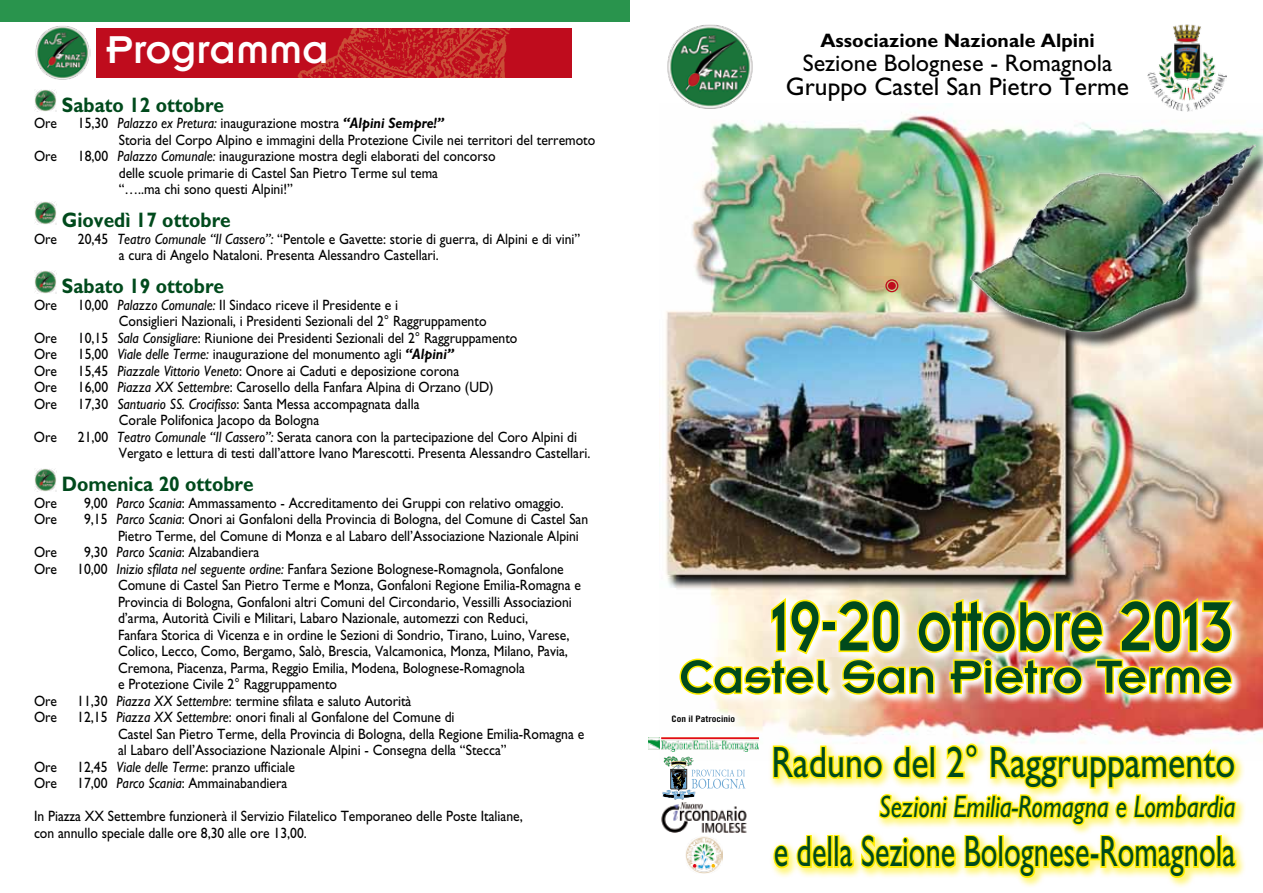
<style>
.page{position:relative;width:1263px;height:893px;background:#fff}
.page>*{position:absolute;margin:0;border:0;box-sizing:border-box;transform-origin:0 0}
.t1{font:76.65px "Insignia A";color:#004a1c;scale:.76 1}
.t2{font:50.7px "Insignia A";color:#004a1c}
.t3{font:43.95px "Gill Sans";color:#004a1c;scale:.69 1}
.t4{font:43.95px "Gill Sans";color:#004a1c;scale:.82 1}
.t5{font:42.6px "Insignia A";color:#fff}
.t6{font:italic 31.05px "Gill Sans";color:#004a1c;scale:.82 1}
.t7{font:25.5px "Gill Sans";color:#000}
.t8{font:24px "Gill Sans";color:#000}
.t9{font:700 21px "Gill Sans";color:#004a1c;scale:.91 1}
.t10{font:700 19.5px "Gill Sans";color:#000}
.t11{font:15px/16.5px "Gill Sans";color:#000;scale:.91 1}
.t12{font:8.85px "Trade Gothic Bold Cond Twenty";color:#000;scale:1.18 1}
.s1{font-style:italic}
.s2{font-weight:700;font-style:italic}
</style>
<div class="page">
<img style="left:665px;top:103px;width:598px;height:635px">
<div style="left:973px;top:147px;width:290px;height:202px;background:#000;opacity:.75"></div>
<div style="left:961px;top:135px;width:301px;height:205px;background:#fff;opacity:.75"></div>
<img style="left:970px;top:144px;width:285px;height:187px">
<img style="left:665px;top:24px;width:89px;height:87px">
<svg style="left:674px;top:652px;width:568px;height:52px;background:#e8ab9e"></svg>
<svg style="left:765px;top:592px;width:477px;height:71px"></svg>
<img style="left:678px;top:594px;width:558px;height:103px">
<div style="left:767px;top:738px;width:479px;height:150px;background:#ffed00;opacity:.5"></div>
<svg style="left:771px;top:742px;width:467px;height:85px"></svg>
<svg style="left:772px;top:833px;width:58px;height:37px"></svg>
<div style="left:827px;top:835px;width:6px;height:33px;border:3px solid #ffed00"></div>
<div style="left:834px;top:835px;width:5px;height:33px;border:3px solid #ffed00"></div>
<svg style="left:838px;top:833px;width:255px;height:46px"></svg>
<div style="left:1089px;top:853px;width:11px;height:7px;border:3px solid #ffed00"></div>
<svg style="left:1099px;top:833px;width:140px;height:46px"></svg>
<div style="left:1139px;top:16px;width:93px;height:100px;background:#fff"></div>
<img style="left:1147px;top:24px;width:80px;height:88px">
<div style="left:888px;top:282px;width:8px;height:8px;background:#bf0c1d;border-radius:50%"></div>
<div style="left:885px;top:279px;width:13px;height:13px;border:1px solid #bf0c1d;border-radius:50%"></div>
<div style="left:663px;top:707px;width:78px;height:22px;background:#fff"></div>
<svg style="left:662px;top:756px;width:83px;height:44px"></svg>
<img style="left:649px;top:737px;width:110px;height:15px">
<img style="left:661px;top:803px;width:86px;height:30px">
<img style="left:685px;top:837px;width:37px;height:36px">
<div style="left:0;top:0;width:629px;height:21px;background:#29944d"></div>
<img style="left:35px;top:26px;width:55px;height:54px">
<img style="left:35px;top:90px;width:22px;height:22px">
<img style="left:34px;top:202px;width:23px;height:22px">
<img style="left:34px;top:271px;width:23px;height:22px">
<img style="left:34px;top:469px;width:23px;height:22px">
<div style="left:96px;top:28px;width:476px;height:50px;background:#bf0c1d"></div>
<img style="left:298px;top:28px;width:213px;height:50px">
<h3 class="t5" style="left:106px;top:27px;width:224px">Programma</h3>
<h3 class="t9" style="left:62px;top:92px;width:180px">Sabato 12 ottobre</h3>
<p class="t11" style="left:34px;top:115px;width:27px">Ore</p>
<p class="t11" style="left:119px;top:115px;width:525px;text-indent:-41px">15,30 <span class="s1">Palazzo ex Pretura:</span> inaugurazione mostra <span class="s2">“Alpini Sempre!”<br></span>Storia del Corpo Alpino e immagini della Protezione Civile nei territori del terremoto</p>
<p class="t11" style="left:34px;top:148px;width:27px">Ore</p>
<p class="t11" style="left:119px;top:148px;width:415px;text-indent:-41px">18,00 <span class="s1">Palazzo Comunale:</span> inaugurazione mostra degli elaborati del concorso delle scuole primarie di Castel San Pietro Terme sul tema<br>“…..ma chi sono questi Alpini!”</p>
<h3 class="t9" style="left:62px;top:208px;width:187px">Giovedì 17 ottobre</h3>
<p class="t11" style="left:34px;top:231px;width:27px">Ore</p>
<p class="t11" style="left:119px;top:231px;width:509px;text-indent:-41px">20,45 <span class="s1">Teatro Comunale “Il Cassero”:</span> “Pentole e Gavette: storie di guerra, di Alpini e di vini” a cura di Angelo Nataloni. Presenta Alessandro Castellari.</p>
<h3 class="t9" style="left:62px;top:274px;width:180px">Sabato 19 ottobre</h3>
<p class="t11" style="left:34px;top:297px;width:27px">Ore</p>
<p class="t11" style="left:119px;top:297px;width:406px;text-indent:-41px">10,00 <span class="s1">Palazzo Comunale:</span> Il Sindaco riceve il Presidente e i<br>Consiglieri Nazionali, i Presidenti Sezionali del 2° Raggruppamento</p>
<p class="t11" style="left:34px;top:330px;width:27px">Ore</p>
<p class="t11" style="left:78px;top:330px;width:484px">10,15 <span class="s1">Sala Consigliare</span>: Riunione dei Presidenti Sezionali del 2° Raggruppamento</p>
<p class="t11" style="left:34px;top:346px;width:27px">Ore</p>
<p class="t11" style="left:78px;top:346px;width:414px">15,00 <span class="s1">Viale delle Terme:</span> inaugurazione del monumento agli <span class="s2">“Alpini”</span></p>
<p class="t11" style="left:34px;top:363px;width:27px">Ore</p>
<p class="t11" style="left:78px;top:363px;width:421px">15,45 <span class="s1">Piazzale Vittorio Veneto</span>: Onore ai Caduti e deposizione corona</p>
<p class="t11" style="left:34px;top:379px;width:27px">Ore</p>
<p class="t11" style="left:78px;top:379px;width:458px">16,00 <span class="s1">Piazza XX Settembre</span>: Carosello della Fanfara Alpina di Orzano (UD)</p>
<p class="t11" style="left:34px;top:396px;width:27px">Ore</p>
<p class="t11" style="left:119px;top:396px;width:332px;text-indent:-41px">17,30 <span class="s1">Santuario SS. Crocifisso</span>: Santa Messa accompagnata dalla<br>Corale Polifonica Jacopo da Bologna</p>
<p class="t11" style="left:34px;top:429px;width:27px">Ore</p>
<p class="t11" style="left:119px;top:429px;width:520px;text-indent:-41px">21,00 <span class="s1">Teatro Comunale “Il Cassero”:</span> Serata canora con la partecipazione del Coro Alpini di<br>Vergato e lettura di testi dall’attore Ivano Marescotti. Presenta Alessandro Castellari.</p>
<h3 class="t9" style="left:62px;top:472px;width:212px">Domenica 20 ottobre</h3>
<p class="t11" style="left:34px;top:495px;width:27px">Ore</p>
<p class="t11" style="left:84px;top:495px;width:529px">9,00 <span class="s1">Parco Scania</span>: Ammassamento - Accreditamento dei Gruppi con relativo omaggio.</p>
<p class="t11" style="left:34px;top:511px;width:27px">Ore</p>
<p class="t11" style="left:118px;top:511px;width:518px;text-indent:-34px">9,15 <span class="s1">Parco Scania</span>: Onori ai Gonfaloni della Provincia di Bologna, del Comune di Castel San<br>Pietro Terme, del Comune di Monza e al Labaro dell’Associazione Nazionale Alpini</p>
<p class="t11" style="left:34px;top:544px;width:27px">Ore</p>
<p class="t11" style="left:84px;top:544px;width:194px">9,30 <span class="s1">Parco Scania</span>: Alzabandiera</p>
<p class="t11" style="left:34px;top:561px;width:27px">Ore</p>
<p class="t11" style="left:118px;top:561px;width:510px;text-indent:-41px">10,00 <span class="s1">Inizio sfilata nel seguente ordine:</span> Fanfara Sezione Bolognese-Romagnola, Gonfalone Comune di Castel San Pietro Terme e Monza, Gonfaloni Regione Emilia-Romagna e Provincia di Bologna, Gonfaloni altri Comuni del Circondario, Vessilli Associazioni d’arma, Autorità Civili e Militari, Labaro Nazionale, automezzi con Reduci,<br>Fanfara Storica di Vicenza e in ordine le Sezioni di Sondrio, Tirano, Luino, Varese, Colico, Lecco, Como, Bergamo, Salò, Brescia, Valcamonica, Monza, Milano, Pavia, Cremona, Piacenza, Parma, Reggio Emilia, Modena, Bolognese-Romagnola<br>e Protezione Civile 2° Raggruppamento</p>
<p class="t11" style="left:34px;top:693px;width:27px">Ore</p>
<p class="t11" style="left:77px;top:693px;width:369px">11,30 <span class="s1">Piazza XX Settembre</span>: termine sfilata e saluto Autorità</p>
<p class="t11" style="left:34px;top:709px;width:27px">Ore</p>
<p class="t11" style="left:118px;top:709px;width:514px;text-indent:-41px">12,15 <span class="s1">Piazza XX Settembre</span>: onori finali al Gonfalone del Comune di<br>Castel San Pietro Terme, della Provincia di Bologna, della Regione Emilia-Romagna e al Labaro dell’Associazione Nazionale Alpini - Consegna della “Stecca”</p>
<p class="t11" style="left:34px;top:759px;width:27px">Ore</p>
<p class="t11" style="left:77px;top:759px;width:241px">12,45 <span class="s1">Viale delle Terme</span>: pranzo ufficiale</p>
<p class="t11" style="left:34px;top:775px;width:27px">Ore</p>
<p class="t11" style="left:77px;top:775px;width:232px">17,00 <span class="s1">Parco Scania</span>: Ammainabandiera</p>
<p class="t11" style="left:34px;top:808px;width:538px">In Piazza XX Settembre funzionerà il Servizio Filatelico Temporaneo delle Poste Italiane, con annullo speciale dalle ore 8,30 alle ore 13,00.</p>
<h3 class="t10" style="left:820px;top:28px;width:276px">Associazione Nazionale Alpini</h3>
<h3 class="t8" style="left:803px;top:49px;width:311px">Sezione Bolognese - Romagnola</h3>
<h3 class="t7" style="left:786px;top:71px;width:345px">Gruppo Castel San Pietro Terme</h3>
<h1 class="t1" style="left:771px;top:587px;width:609px">19-20 ottobre 2013</h1>
<h2 class="t2" style="left:679px;top:651px;width:555px">Castel San Pietro Terme</h2>
<p class="t12" style="left:672px;top:714px;width:55px">Con il Patrocinio</p>
<h3 class="t4" style="left:771px;top:737px;width:567px">Raduno del 2° Raggruppamento</h3>
<h3 class="t6" style="left:879px;top:789px;width:436px">Sezioni Emilia-Romagna e Lombardia</h3>
<h3 class="t3" style="left:774px;top:826px;width:670px">e della Sezione Bolognese-Romagnola</h3>
</div>
